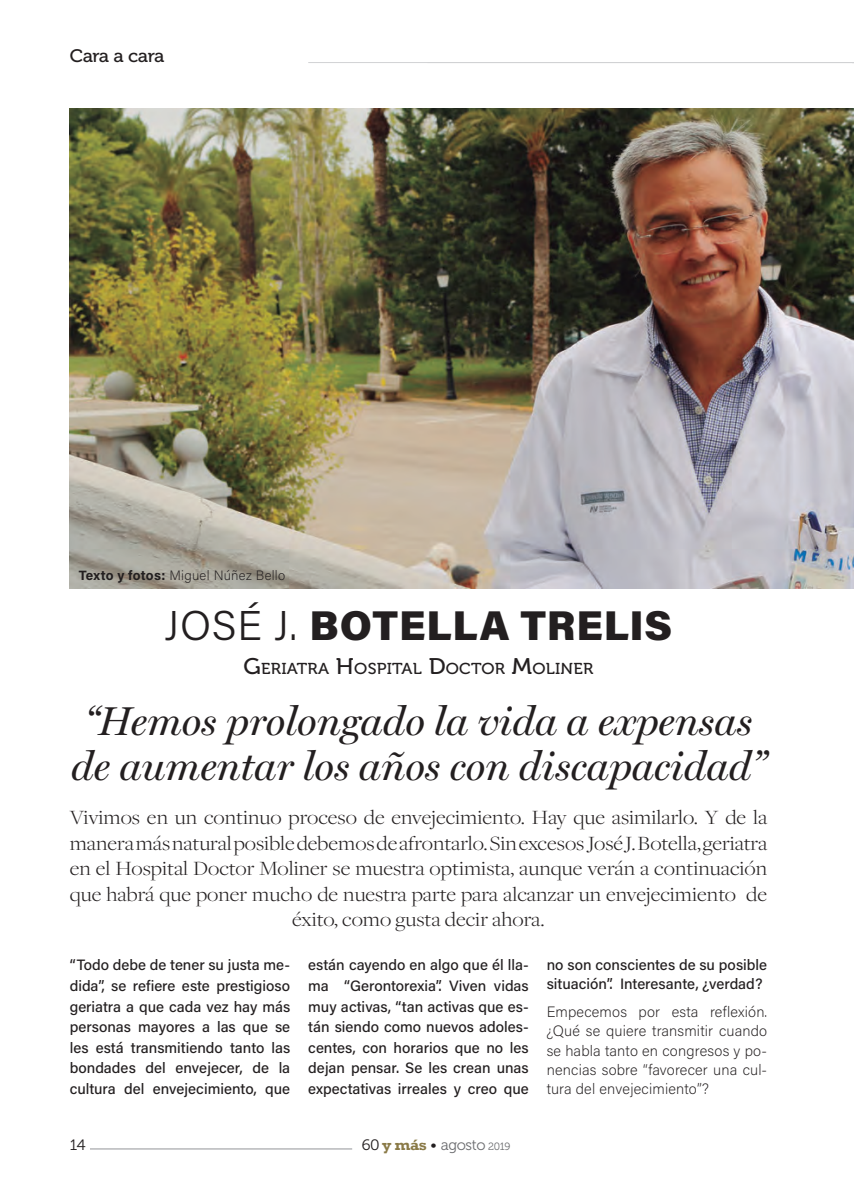
<style>
.page{position:relative;width:854px;height:1195px;background:#fff}
.page>*{position:absolute;margin:0;border:0;box-sizing:border-box;transform-origin:0 0}
.t1{font:900 41.55px "Acumin Pro";letter-spacing:.02em;color:#231f20}
.FRASE_SUMARIO{font:italic 40.5px/45px "Miller Display";color:#231f20;text-align:center}
.t2{font:300 21px/25.5px "Freight Disp Pro";color:#231f20;text-align:center;scale:1.1 1}
.t3{font:18px "Museo 500";letter-spacing:-.02em;color:#231f20;scale:1.05 1}
.t4{font:15.75px "Museo 500";letter-spacing:.015em;color:#231f20;scale:1.05 1}
.t5{font:500 15px/20.7px "Acumin Pro";color:#231f20;text-align:justify}
.t6{font:200 15px/19.2px "Acumin Pro";letter-spacing:.01em;color:#231f20;text-align:justify}
.t7{font:15px "Museo 300";letter-spacing:-.025em;color:#6c6d70}
.t8{font:15px "Museo 300";color:#231f20;scale:1.05 1}
.t9{font:200 13.5px "Acumin Pro";letter-spacing:.02em;color:#231f20}
.s1{font-weight:700}
.s2{font-weight:300}
.s3{font-size:22.5px}
.s4{color:#231f20}
.s5{font-family:"Rockwell";font-weight:700;color:#8a7a47}
.s6{font-size:10.5px}
</style>
<div class="page">
<hr style="left:90px;top:1148px;width:262px;height:1px;background:#939598">
<hr style="left:308px;top:62px;width:544px;height:1px;background:#d1d2d4">
<img style="left:70px;top:108px;width:784px;height:480px">
<p class="t3" style="left:70px;top:46px;width:92px">Cara a cara</p>
<p class="t9" style="left:79px;top:566px;width:208px"><span class="s1">Texto y fotos:</span> Miguel Núñez Bello</p>
<p class="t1" style="left:164px;top:596px;width:509px"><span class="s2">JOSÉ J.</span> BOTELLA TRELIS</p>
<p class="t4" style="left:244px;top:659px;width:335px"><span class="s3">G</span>ERIATRA <span class="s3">H</span>OSPITAL <span class="s3">D</span>OCTOR <span class="s3">M</span>OLINER</p>
<p class="FRASE_SUMARIO" style="left:71px;top:698px;width:696px">“Hemos prolongado la vida a expensas de aumentar los años con discapacidad”</p>
<p class="t2" style="left:70px;top:804px;width:636px">Vivimos en un continuo proceso de envejecimiento. Hay que asimilarlo. Y de la manera más natural posible debemos de afrontarlo. Sin excesos José J. Botella, geriatra en el Hospital Doctor Moliner se muestra optimista, aunque verán a continuación que habrá que poner mucho de nuestra parte para alcanzar un envejecimiento de éxito, como gusta decir ahora.</p>
<p class="t5" style="left:70px;top:953px;width:222px">“Todo debe de tener su justa me&shy;dida”, se refiere este prestigioso geriatra a que cada vez hay más personas mayores a las que se les está transmitiendo tanto las bondades del envejecer, de la cultura del envejecimiento, que</p>
<p class="t5" style="left:308px;top:953px;width:222px">están cayendo en algo que él lla&shy;ma “Gerontorexia”. Viven vidas muy activas, “tan activas que es&shy;tán siendo como nuevos adoles&shy;centes, con horarios que no les dejan pensar. Se les crean unas expectativas irreales y creo que</p>
<p class="t5" style="left:547px;top:954px;width:222px;line-height:19.2px">no son conscientes de su posible situación”. Interesante, ¿verdad?</p>
<p class="t6" style="left:547px;top:1001px;width:222px">Empecemos por esta reflexión. ¿Qué se quiere transmitir cuando se habla tanto en congresos y po&shy;nencias sobre “favorecer una cul&shy;tura del envejecimiento”?</p>
<p class="t8" style="left:70px;top:1136px;width:16px">14</p>
<p class="t7" style="left:362px;top:1136px;width:150px"><span class="s4">60</span> <span class="s5">y más</span> <span class="s4">•</span> agosto <span class="s6">2019</span></p>
</div>
